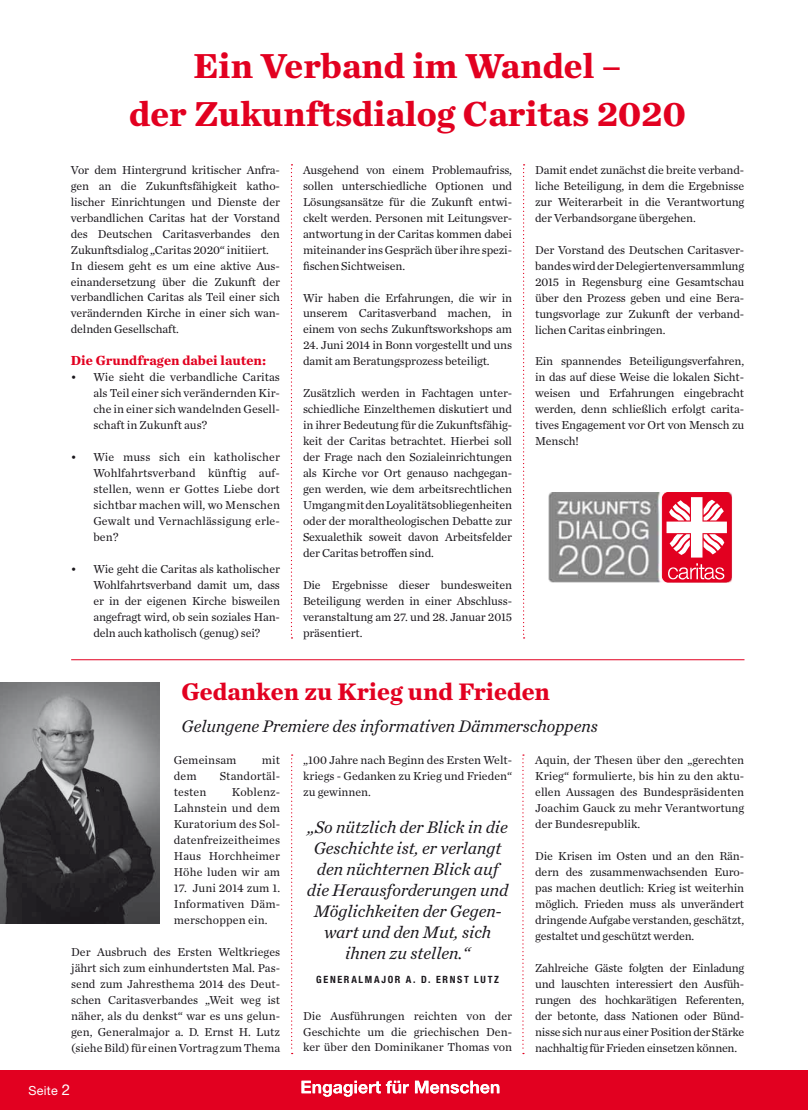
<style>
.page{position:relative;width:808px;height:1110px;background:#fff}
.page>*{position:absolute;margin:0;border:0;box-sizing:border-box;transform-origin:0 0}
.t1{font:700 36.25px/47.9px "Chronicle Text G1";color:#e20020;text-align:center}
.t2{font:700 25px "Chronicle Text G1";color:#e20020}
.t3{font:italic 17.5px/21px "Chronicle Text G1";color:#1a171c;text-align:center}
.t4{font:700 13.75px "Chronicle Text G1";color:#e20020}
.t5{font:12.5px "Helvetica Neue";letter-spacing:.025em;color:#fff}
.t6{font:12px/16px "Chronicle Text G1";letter-spacing:-.01em;color:#1a171c;text-align:justify}
.t7{font:12px "Chronicle Text G1";letter-spacing:.01em;color:#1a171c}
.t8{font:700 condensed 10px "Helvetica Neue LT Std";letter-spacing:.165em;color:#1a171c}
.s1{font-size:15px}
</style>
<div class="page">
<div style="left:0;top:1070px;width:808px;height:39px;background:#e20020"></div>
<svg style="left:302px;top:1080px;width:107px;height:16px"></svg>
<svg style="left:415px;top:1080px;width:84px;height:13px"></svg>
<svg style="left:523px;top:164px;width:2px;height:474px"></svg>
<svg style="left:522px;top:754px;width:2px;height:299px"></svg>
<svg style="left:291px;top:164px;width:1px;height:474px"></svg>
<svg style="left:291px;top:754px;width:2px;height:299px"></svg>
<hr style="left:71px;top:659px;width:673px;height:1px;background:#e20020">
<img style="left:548px;top:492px;width:184px;height:91px">
<div style="left:662px;top:492px;width:69px;height:89px;background:#e20020;border-radius:6px"></div>
<div style="left:662px;top:492px;width:69px;height:90px;border:1px solid #e20020;border-radius:6px"></div>
<svg style="left:666px;top:497px;width:61px;height:60px"></svg>
<svg style="left:668px;top:563px;width:56px;height:16px"></svg>
<img style="left:0;top:682px;width:160px;height:241px">
<h1 class="t1" style="left:129px;top:40px;width:558px">Ein Verband im Wandel –<br>der Zukunftsdialog Caritas 2020</h1>
<p class="t6" style="left:71px;top:161px;width:211px;text-align:left">Vor dem Hintergrund kritischer Anfra&shy;gen an die Zukunftsfähigkeit katho&shy;lischer Einrichtungen und Dienste der verbandlichen Caritas hat der Vorstand des Deutschen Caritasverbandes den Zukunftsdialog „Caritas 2020“ initiiert.<br>In diesem geht es um eine aktive Aus&shy;einandersetzung über die Zukunft der verbandlichen Caritas als Teil einer sich verändernden Kirche in einer sich wan&shy;delnden Gesellschaft.</p>
<p class="t4" style="left:71px;top:349px;width:197px">Die Grundfragen dabei lauten:</p>
<p class="t6" style="left:93px;top:368px;width:188px;text-indent:-22px">• Wie sieht die verbandliche Caritas als Teil einer sich verändernden Kir&shy;che in einer sich wandelnden Gesell&shy;schaft in Zukunft aus?</p>
<p class="t6" style="left:93px;top:448px;width:188px;text-indent:-22px">• Wie muss sich ein katholischer Wohlfahrtsverband künftig auf&shy;stellen, wenn er Gottes Liebe dort sichtbar machen will, wo Menschen Gewalt und Vernachlässigung erle&shy;ben?</p>
<p class="t6" style="left:93px;top:560px;width:188px;text-indent:-22px">• Wie geht die Caritas als katholischer Wohlfahrtsverband damit um, dass er in der eigenen Kirche bisweilen angefragt wird, ob sein soziales Han&shy;deln auch katholisch (genug) sei?</p>
<p class="t6" style="left:303px;top:161px;width:211px">Ausgehend von einem Problemaufriss, sollen unterschiedliche Optionen und Lösungsansätze für die Zukunft entwi&shy;ckelt werden. Personen mit Leitungsver&shy;antwortung in der Caritas kommen dabei miteinander ins Gespräch über ihre spezi&shy;fischen Sichtweisen.</p>
<p class="t6" style="left:303px;top:289px;width:211px">Wir haben die Erfahrungen, die wir in unserem Caritasverband machen, in einem von sechs Zukunftsworkshops am</p>
<p class="t6" style="left:303px;top:336px;width:211px">24. Juni 2014 in Bonn vorgestellt und uns damit am Beratungsprozess beteiligt.</p>
<p class="t6" style="left:303px;top:384px;width:211px">Zusätzlich werden in Fachtagen unter&shy;schiedliche Einzelthemen diskutiert und in ihrer Bedeutung für die Zukunftsfähig&shy;keit der Caritas betrachtet. Hierbei soll der Frage nach den Sozialeinrichtungen als Kirche vor Ort genauso nachgegan&shy;gen werden, wie dem arbeitsrechtlichen Umgang mit den Loyalitätsobliegenheiten oder der moraltheologischen Debatte zur Sexualethik soweit davon Arbeitsfelder der Caritas betroffen sind.</p>
<p class="t6" style="left:303px;top:576px;width:211px">Die Ergebnisse dieser bundesweiten Beteiligung werden in einer Abschluss&shy;veranstaltung am 27. und 28. Januar 2015 präsentiert.</p>
<p class="t6" style="left:535px;top:161px;width:211px">Damit endet zunächst die breite verband&shy;liche Beteiligung, in dem die Ergebnisse zur Weiterarbeit in die Verantwortung der Verbandsorgane übergehen.</p>
<p class="t6" style="left:535px;top:241px;width:211px">Der Vorstand des Deutschen Caritasver&shy;bandes wird der Delegiertenversammlung 2015 in Regensburg eine Gesamtschau über den Prozess geben und eine Bera&shy;tungsvorlage zur Zukunft der verband&shy;lichen Caritas einbringen.</p>
<p class="t6" style="left:535px;top:352px;width:211px">Ein spannendes Beteiligungsverfahren, in das auf diese Weise die lokalen Sicht&shy;weisen und Erfahrungen eingebracht werden, denn schließlich erfolgt carita&shy;tives Engagement vor Ort von Mensch zu Mensch!</p>
<h2 class="t2" style="left:182px;top:671px;width:370px">Gedanken zu Krieg und Frieden</h2>
<h3 class="t3" style="left:182px;top:714px;width:418px">Gelungene Premiere des informativen Dämmerschoppens</h3>
<p class="t7" style="left:174px;top:751px;width:64px">Gemeinsam</p>
<p class="t6" style="left:262px;top:751px;width:20px">mit</p>
<p class="t6" style="left:174px;top:767px;width:24px">dem</p>
<p class="t7" style="left:220px;top:766px;width:62px">Standortäl-</p>
<p class="t6" style="left:174px;top:783px;width:34px">testen</p>
<p class="t6" style="left:535px;top:751px;width:210px">Aquin, der Thesen über den „gerechten Krieg“ formulierte, bis hin zu den aktu&shy;ellen Aussagen des Bundespräsidenten Joachim Gauck zu mehr Verantwortung der Bundesrepublik.</p>
<p class="t6" style="left:535px;top:847px;width:210px">Die Krisen im Osten und an den Rän&shy;dern des zusammenwachsenden Euro&shy;pas machen deutlich: Krieg ist weiterhin möglich. Frieden muss als unverändert dringende Aufgabe verstanden, geschätzt, gestaltet und geschützt werden.</p>
<p class="t6" style="left:535px;top:958px;width:210px">Zahlreiche Gäste folgten der Einladung und lauschten interessiert den Ausfüh&shy;rungen des hochkarätigen Referenten, der betonte, dass Nationen oder Bünd&shy;nisse sich nur aus einer Position der Stärke nachhaltig für Frieden einsetzen können.</p>
<p class="t6" style="left:303px;top:751px;width:210px">„100 Jahre nach Beginn des Ersten Welt&shy;kriegs - Gedanken zu Krieg und Frieden“ zu gewinnen.</p>
<h3 class="t3" style="left:307px;top:815px;width:203px">„So nützlich der Blick in die<br>Geschichte ist, er verlangt den nüchternen Blick auf die Herausforderungen und<br>Möglichkeiten der Gegen&shy;wart und den Mut, sich ihnen zu stellen.“</h3>
<p class="t8" style="left:316px;top:973px;width:184px">GENERALMAJOR A. D. ERNST LUTZ</p>
<p class="t6" style="left:303px;top:1006px;width:210px">Die Ausführungen reichten von der Geschichte um die griechischen Den&shy;ker über den Dominikaner Thomas von</p>
<p class="t6" style="left:174px;top:783px;width:108px;text-indent:58px">Koblenz-Lahnstein und dem Kuratorium des Sol&shy;datenfreizeitheimes Haus Horchheimer Höhe luden wir am</p>
<p class="t6" style="left:174px;top:879px;width:108px">17. Juni 2014 zum 1.<br>Informativen Däm&shy;merschoppen ein.</p>
<p class="t6" style="left:71px;top:942px;width:210px">Der Ausbruch des Ersten Weltkrieges jährt sich zum einhundertsten Mal. Pas&shy;send zum Jahresthema 2014 des Deut&shy;schen Caritasverbandes „Weit weg ist näher, als du denkst“ war es uns gelun&shy;gen, Generalmajor a. D. Ernst H. Lutz (siehe Bild) für einen Vortrag zum Thema</p>
<p class="t5" style="left:28px;top:1082px;width:43px">Seite <span class="s1">2</span></p>
</div>
